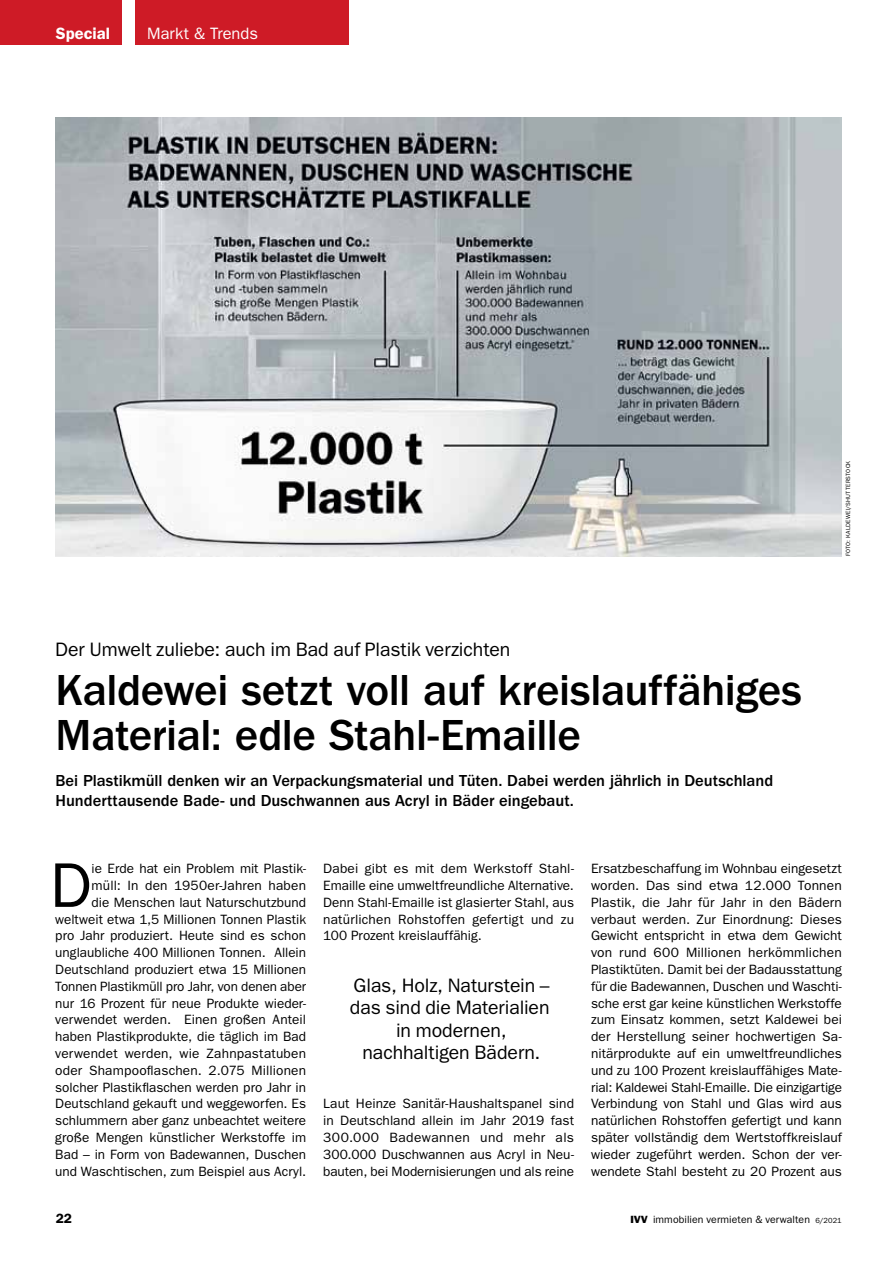
<style>
.page{position:relative;width:893px;height:1263px;background:#fff}
.page>*{position:absolute;margin:0;border:0;box-sizing:border-box;transform-origin:0 0}
.t1{font:63.3px "ITC Franklin Gothic Std";color:#000}
.t2{font:500 45px/45px "ITC Franklin Gothic Std";letter-spacing:-.01em;color:#000}
.t3{font:19.5px/22.5px "ITC Franklin Gothic Std";letter-spacing:-.005em;color:#000;text-align:center}
.t4{font:500 16.5px/19.5px "ITC Franklin Gothic Std";color:#000}
.t5{font:16.5px "ITC Franklin Gothic Std";color:#fff}
.t6{font:600 16.5px "ITC Franklin Gothic Std";color:#fff}
.t7{font:13.5px/16.8px "ITC Franklin Gothic Std";color:#000;text-align:justify}
.t8{font:600 13.5px "ITC Franklin Gothic Std";color:#000}
.t9{font:10.5px "ITC Franklin Gothic Std";letter-spacing:.005em;color:#000}
.t10{font:6px "ITC Franklin Gothic Std";letter-spacing:.03em;color:#000}
.s1{font-size:13.05px}
.s2{font-family:"ITC Franklin Gothic Std Hvy"}
.s3{font-size:7.5px}
</style>
<div class="page">
<div style="left:0;top:0;width:349px;height:44px;background:#ce1b26"></div>
<img style="left:55px;top:117px;width:787px;height:439px">
<svg style="left:122px;top:44px;width:13px;height:1px"></svg>
<p class="t6" style="left:56px;top:24px;width:56px">Special</p>
<p class="t5" style="left:147px;top:24px;width:112px">Markt &amp; Trends</p>
<h3 class="t3" style="left:55px;top:638px;width:457px">Der Umwelt zuliebe: auch im Bad auf Plastik verzichten</h3>
<h2 class="t2" style="left:56px;top:668px;width:748px">Kaldewei setzt voll auf kreislauffähiges<br>Material: edle Stahl-Emaille</h2>
<p class="t4" style="left:56px;top:771px;width:719px">Bei Plastikmüll denken wir an Verpackungsmaterial und Tüten. Dabei werden jährlich in Deutschland<br>Hunderttausende Bade- und Duschwannen aus Acryl in Bäder eingebaut.</p>
<p class="t10" style="left:845px;top:556px;width:96px;rotate:-90deg">FOTO: Kaldewei/Shutterstock</p>
<h1 class="t1" style="left:50px;top:849px;width:43px">D</h1>
<p class="t7" style="left:55px;top:860px;width:252px;text-align:right"><span class="s1">i</span>e Erde hat ein Problem mit Plastik-<br>müll: In den 1950er-Jahren haben<br>die Menschen laut Naturschutzbund weltweit etwa 1,5 Millionen Tonnen Plastik pro Jahr produziert. Heute sind es schon unglaubliche 400 Millionen Tonnen. Allein Deutschland produziert etwa 15 Millionen Tonnen Plastikmüll pro Jahr, von denen aber nur 16 Prozent für neue Produkte wieder&shy;verwendet werden. Einen großen Anteil haben Plastikprodukte, die täglich im Bad verwendet werden, wie Zahnpastatuben oder Shampooflaschen. 2.075 Millionen solcher Plastikflaschen werden pro Jahr in Deutschland gekauft und weggeworfen. Es schlummern aber ganz unbeachtet weitere große Mengen künstlicher Werkstoffe im Bad – in Form von Badewannen, Duschen und Waschtischen, zum Beispiel aus Acryl.</p>
<p class="t7" style="left:323px;top:860px;width:252px">Dabei gibt es mit dem Werkstoff Stahl-Emaille eine umweltfreundliche Alternative.<br>Denn Stahl-Emaille ist glasierter Stahl, aus natürlichen Rohstoffen gefertigt und zu 100 Prozent kreislauffähig.</p>
<h3 class="t3" style="left:350px;top:974px;width:201px">Glas, Holz, Naturstein – das sind die Materialien in modernen, nachhaltigen Bädern.</h3>
<p class="t7" style="left:323px;top:1095px;width:252px">Laut Heinze Sanitär-Haushaltspanel sind in Deutschland allein im Jahr 2019 fast 300.000 Badewannen und mehr als 300.000 Duschwannen aus Acryl in Neu&shy;bauten, bei Modernisierungen und als reine</p>
<p class="t8" style="left:56px;top:1211px;width:18px">22</p>
<p class="t7" style="left:591px;top:860px;width:252px">Ersatzbeschaffung im Wohnbau eingesetzt worden. Das sind etwa 12.000 Tonnen Plastik, die Jahr für Jahr in den Bädern verbaut werden. Zur Einordnung: Dieses Gewicht entspricht in etwa dem Gewicht von rund 600 Millionen herkömmlichen Plastiktüten. Damit bei der Badausstattung für die Badewannen, Duschen und Waschti&shy;sche erst gar keine künstlichen Werkstoffe zum Einsatz kommen, setzt Kaldewei bei der Herstellung seiner hochwertigen Sa&shy;nitärprodukte auf ein umweltfreundliches und zu 100 Prozent kreislauffähiges Mate&shy;rial: Kaldewei Stahl-Emaille. Die einzigartige Verbindung von Stahl und Glas wird aus natürlichen Rohstoffen gefertigt und kann später vollständig dem Wertstoffkreislauf wieder zugeführt werden. Schon der ver&shy;wendete Stahl besteht zu 20 Prozent aus</p>
<p class="t9" style="left:630px;top:1214px;width:213px"><span class="s2">IVV</span> immobilien vermieten &amp; verwalten <span class="s3">6/2021</span></p>
</div>
